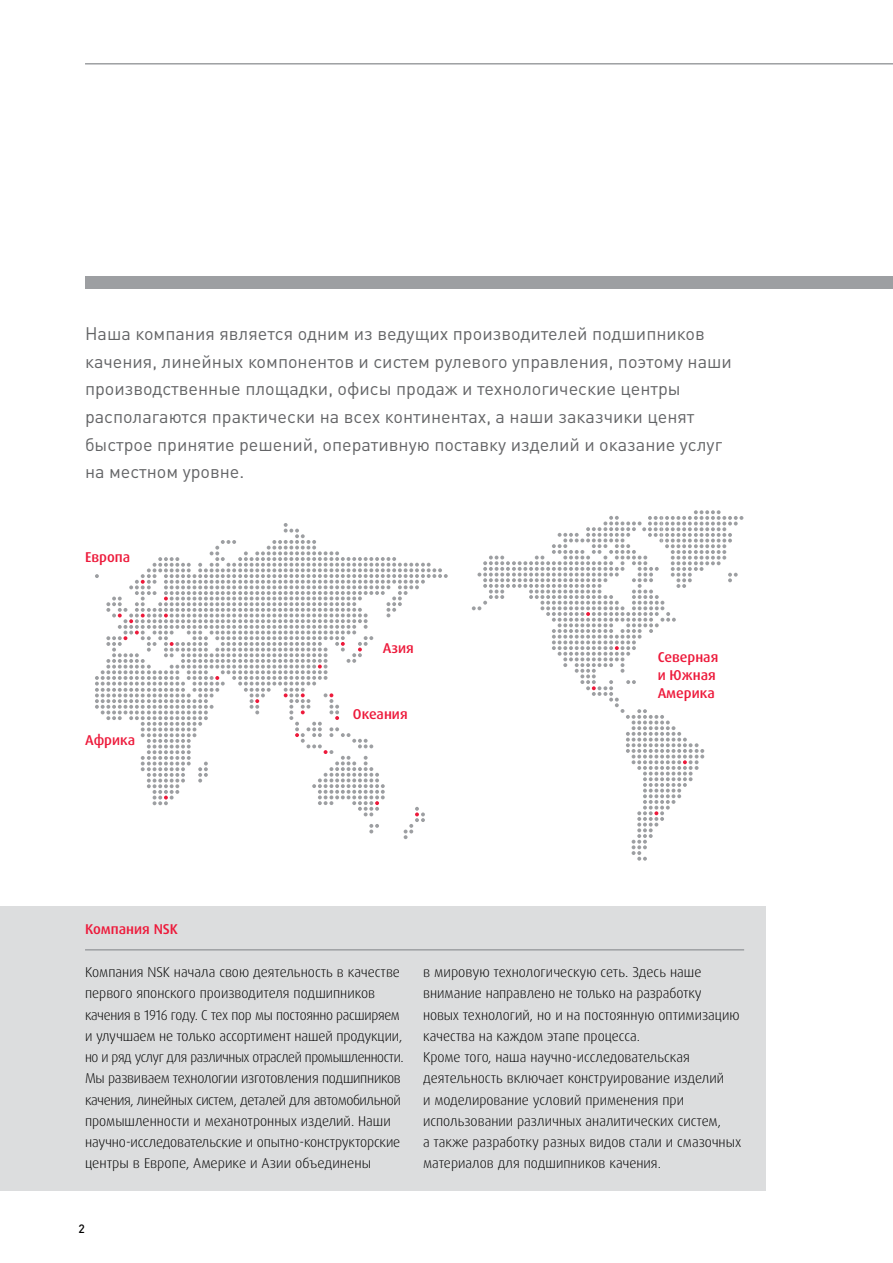
<style>
.page{position:relative;width:893px;height:1263px;background:#fff}
.page>*{position:absolute;margin:0;border:0;box-sizing:border-box;transform-origin:0 0}
.t1{font:18px/27.6px "DIN Pro";color:#636466}
.t2{font:300 14.25px/21.3px "Dax Pro";letter-spacing:-.005em;color:#000}
.t3{font:500 14.25px/18px "Dax Pro";color:#ed1a3b}
.t4{font:500 12px "DIN Pro";color:#000}
</style>
<div class="page">
<svg style="left:95px;top:523px;width:353px;height:316px"></svg>
<svg style="left:472px;top:510px;width:271px;height:351px"></svg>
<div style="left:0;top:906px;width:765px;height:285px;background:#dcddde"></div>
<hr style="left:85px;top:63px;width:808px;height:2px;background:#9d9fa2">
<div style="left:85px;top:276px;width:808px;height:13px;background:#9d9fa2"></div>
<hr style="left:85px;top:949px;width:659px;height:1px;background:#9d9fa2">
<p class="t1" style="left:85px;top:319px;width:648px">Наша компания является одним из ведущих производителей подшипников качения, линейных компонентов и систем рулевого управления, поэтому наши производственные площадки, офисы продаж и технологические центры располагаются практически на всех континентах, а наши заказчики ценят быстрое принятие решений, оперативную поставку изделий и оказание услуг на местном уровне.</p>
<p class="t3" style="left:85px;top:548px;width:47px">Европа</p>
<p class="t3" style="left:85px;top:731px;width:52px">Африка</p>
<p class="t3" style="left:85px;top:920px;width:95px">Компания NSK</p>
<p class="t3" style="left:383px;top:639px;width:33px">Азия</p>
<p class="t3" style="left:353px;top:705px;width:56px">Океания</p>
<p class="t3" style="left:658px;top:648px;width:62px">Северная и Южная<br>Америка</p>
<p class="t2" style="left:85px;top:961px;width:320px">Компания NSK начала свою деятельность в качестве первого японского производителя подшипников качения в 1916 году. С тех пор мы постоянно расширяем и улучшаем не только ассортимент нашей продукции, но и ряд услуг для различных отраслей промышленности.<br>Мы развиваем технологии изготовления подшипников качения, линейных систем, деталей для автомобильной промышленности и механотронных изделий. Наши научно-исследовательские и опытно-конструкторские центры в Европе, Америке и Азии объединены</p>
<p class="t2" style="left:423px;top:961px;width:320px">в мировую технологическую сеть. Здесь наше внимание направлено не только на разработку новых технологий, но и на постоянную оптимизацию качества на каждом этапе процесса.<br>Кроме того, наша научно-исследовательская деятельность включает конструирование изделий<br>и моделирование условий применения при использовании различных аналитических систем,<br>а также разработку разных видов стали и смазочных материалов для подшипников качения.</p>
<p class="t4" style="left:79px;top:1221px;width:8px">2</p>
</div>
